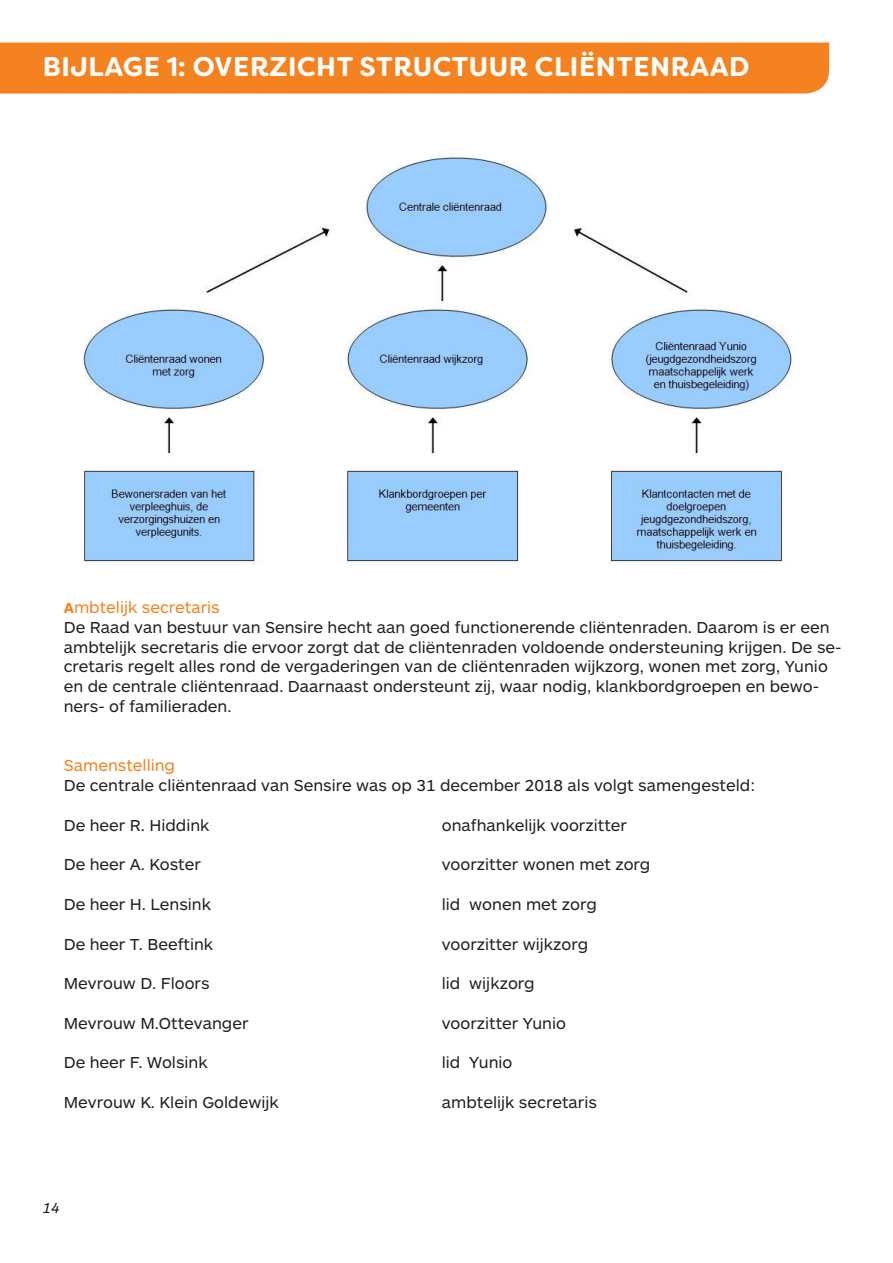
<style>
.page{position:relative;width:893px;height:1263px;background:#fff}
.page>*{position:absolute;margin:0;border:0;box-sizing:border-box;transform-origin:0 0}
.t1{font:700 27px "Filson Soft";letter-spacing:.02em;color:#fff}
.t2{font:16.5px/19.8px "ARS Maquette Pro";color:#231f20}
.t3{font:16.5px "ARS Maquette Pro";color:#f58220}
.t4{font:italic 15px "ARS Maquette Pro";color:#231f20}
.s1{font-weight:700;font-size:15px}
</style>
<div class="page">
<div style="left:0;top:43px;width:829px;height:51px;background:#f58220"></div>
<img style="left:83px;top:154px;width:711px;height:411px">
<p class="t1" style="left:43px;top:49px;width:708px">BIJLAGE 1: OVERZICHT STRUCTUUR CLIËNTENRAAD</p>
<p class="t3" style="left:64px;top:597px;width:158px"><span class="s1">A</span>mbtelijk secretaris</p>
<p class="t2" style="left:64px;top:616px;width:779px">De Raad van bestuur van Sensire hecht aan goed functionerende cliëntenraden. Daarom is er een ambtelijk secretaris die ervoor zorgt dat de cliëntenraden voldoende ondersteuning krijgen. De se&shy;cretaris regelt alles rond de vergaderingen van de cliëntenraden wijkzorg, wonen met zorg, Yunio en de centrale cliëntenraad. Daarnaast ondersteunt zij, waar nodig, klankbordgroepen en bewo&shy;ners- of familieraden.</p>
<p class="t3" style="left:64px;top:755px;width:113px">Samenstelling</p>
<p class="t2" style="left:64px;top:775px;width:693px">De centrale cliëntenraad van Sensire was op 31 december 2018 als volgt samengesteld:</p>
<p class="t2" style="left:64px;top:814px;width:147px">De heer R. Hiddink</p>
<p class="t2" style="left:442px;top:814px;width:187px">onafhankelijk voorzitter</p>
<p class="t2" style="left:64px;top:854px;width:139px">De heer A. Koster</p>
<p class="t2" style="left:442px;top:854px;width:210px">voorzitter wonen met zorg</p>
<p class="t2" style="left:64px;top:894px;width:149px">De heer H. Lensink</p>
<p class="t2" style="left:442px;top:894px;width:157px">lid wonen met zorg</p>
<p class="t2" style="left:64px;top:933px;width:151px">De heer T. Beeftink</p>
<p class="t2" style="left:442px;top:933px;width:148px">voorzitter wijkzorg</p>
<p class="t2" style="left:64px;top:973px;width:147px">Mevrouw D. Floors</p>
<p class="t2" style="left:442px;top:973px;width:94px">lid wijkzorg</p>
<p class="t2" style="left:64px;top:1012px;width:186px">Mevrouw M.Ottevanger</p>
<p class="t2" style="left:442px;top:1012px;width:126px">voorzitter Yunio</p>
<p class="t2" style="left:64px;top:1052px;width:146px">De heer F. Wolsink</p>
<p class="t2" style="left:442px;top:1052px;width:72px">lid Yunio</p>
<p class="t2" style="left:64px;top:1092px;width:216px">Mevrouw K. Klein Goldewijk</p>
<p class="t2" style="left:442px;top:1092px;width:157px">ambtelijk secretaris</p>
<p class="t4" style="left:43px;top:1197px;width:19px">14</p>
</div>
